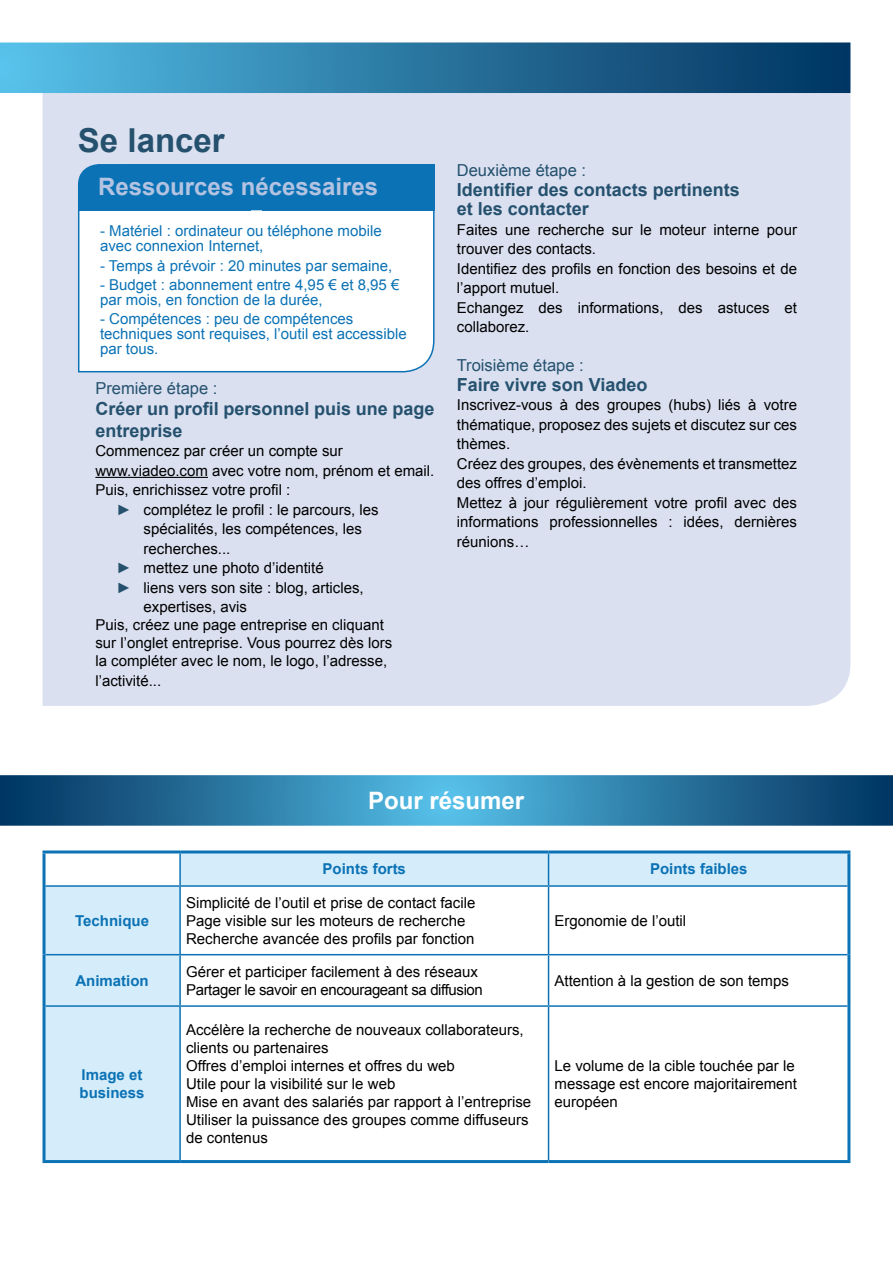
<style>
.page{position:relative;width:893px;height:1263px;background:#fff}
.page>*{position:absolute;margin:0;border:0;box-sizing:border-box;transform-origin:0 0}
.t1{font:700 33px "Arial";color:#25516e}
.t2{font:700 24px "Arial";color:#b3c3e1}
.t3{font:700 24px "Arial";color:#fff}
.t4{font:700 18px/21.6px "Arial";color:#25516e}
.t5{font:16.5px "Arial";color:#25516e}
.t6{font:15px/18px "Arial";color:#000}
.t7{font:15px/15px "Arial";color:#0b72b5}
.t8{font:15px/18px "Arial";letter-spacing:-.025em;color:#000}
.t9{font:700 15px/18px "Arial";color:#0b72b5}
.s1{color:#25516e}
</style>
<div class="page">
<div style="left:43px;top:93px;width:807px;height:613px;background:#dae0f0"></div>
<hr style="left:95px;top:477px;width:113px;height:1px;background:#000">
<svg style="left:0;top:43px;width:850px;height:50px;background:#2b78a2"></svg>
<svg style="left:77px;top:163px;width:358px;height:210px"></svg>
<div style="left:78px;top:164px;width:357px;height:46px;background:#0b72b5;border-radius:21px"></div>
<svg style="left:419px;top:164px;width:16px;height:46px"></svg>
<svg style="left:78px;top:194px;width:16px;height:16px"></svg>
<svg style="left:0;top:775px;width:893px;height:51px;background:#2c78a2"></svg>
<svg style="left:46px;top:853px;width:801px;height:307px"></svg>
<hr style="left:46px;top:885px;width:134px;height:2px;background:#0b72b5">
<hr style="left:180px;top:885px;width:369px;height:2px;background:#0b72b5">
<hr style="left:549px;top:885px;width:298px;height:2px;background:#0b72b5">
<hr style="left:43px;top:850px;width:137px;height:3px;background:#0b72b5">
<hr style="left:43px;top:853px;width:3px;height:33px;background:#0b72b5">
<hr style="left:549px;top:850px;width:301px;height:3px;background:#0b72b5">
<hr style="left:847px;top:853px;width:3px;height:33px;background:#0b72b5">
<hr style="left:43px;top:1006px;width:3px;height:154px;background:#0b72b5">
<hr style="left:847px;top:1006px;width:3px;height:154px;background:#0b72b5">
<hr style="left:43px;top:1160px;width:137px;height:3px;background:#0b72b5">
<hr style="left:549px;top:1160px;width:301px;height:3px;background:#0b72b5">
<hr style="left:43px;top:886px;width:3px;height:69px;background:#0b72b5">
<hr style="left:847px;top:886px;width:3px;height:69px;background:#0b72b5">
<hr style="left:46px;top:954px;width:134px;height:1px;background:#0b72b5">
<hr style="left:180px;top:954px;width:369px;height:1px;background:#0b72b5">
<hr style="left:549px;top:954px;width:298px;height:1px;background:#0b72b5">
<hr style="left:46px;top:1005px;width:134px;height:2px;background:#0b72b5">
<hr style="left:180px;top:1005px;width:369px;height:2px;background:#0b72b5">
<hr style="left:549px;top:1005px;width:298px;height:2px;background:#0b72b5">
<hr style="left:43px;top:955px;width:3px;height:51px;background:#0b72b5">
<hr style="left:847px;top:955px;width:3px;height:51px;background:#0b72b5">
<hr style="left:180px;top:850px;width:369px;height:3px;background:#0b72b5">
<hr style="left:180px;top:1160px;width:369px;height:3px;background:#0b72b5">
<hr style="left:179px;top:853px;width:2px;height:32px;background:#0b72b5">
<hr style="left:548px;top:853px;width:1px;height:32px;background:#0b72b5">
<hr style="left:179px;top:887px;width:2px;height:67px;background:#0b72b5">
<hr style="left:548px;top:887px;width:1px;height:67px;background:#0b72b5">
<hr style="left:179px;top:955px;width:2px;height:50px;background:#0b72b5">
<hr style="left:548px;top:955px;width:1px;height:50px;background:#0b72b5">
<hr style="left:179px;top:1007px;width:2px;height:153px;background:#0b72b5">
<hr style="left:548px;top:1007px;width:1px;height:153px;background:#0b72b5">
<h1 class="t1" style="left:78px;top:119px;width:148px">Se lancer</h1>
<h2 class="t2" style="left:98px;top:170px;width:282px">Ressources nécessaires</h2>
<p class="t7" style="left:100px;top:224px;width:283px">- Matériel : ordinateur ou téléphone mobile avec connexion Internet,</p>
<p class="t7" style="left:100px;top:258px;width:294px">- Temps à prévoir : 20 minutes par semaine,</p>
<p class="t7" style="left:100px;top:277px;width:301px">- Budget : abonnement entre 4,95 € et 8,95 € par mois, en fonction de la durée,</p>
<p class="t7" style="left:100px;top:311px;width:308px">- Compétences : peu de compétences techniques sont requises, l’outil est accessible par tous.</p>
<p class="t5" style="left:95px;top:377px;width:123px">Première étape :</p>
<p class="t4" style="left:95px;top:399px;width:341px">Créer un profil personnel puis une page entreprise</p>
<p class="t6" style="left:95px;top:442px;width:249px">Commencez par créer un compte sur</p>
<p class="t6" style="left:95px;top:462px;width:340px">www.viadeo.com avec votre nom, prénom et email.</p>
<p class="t6" style="left:95px;top:481px;width:197px">Puis, enrichissez votre profil :</p>
<p class="t6" style="left:117px;top:501px;width:264px"><span class="s1">►</span> complétez le profil : le parcours, les</p>
<p class="t6" style="left:144px;top:520px;width:220px">spécialités, les compétences, les</p>
<p class="t6" style="left:144px;top:540px;width:88px">recherches...</p>
<p class="t6" style="left:117px;top:559px;width:209px"><span class="s1">►</span> mettez une photo d’identité</p>
<p class="t6" style="left:117px;top:579px;width:249px"><span class="s1">►</span> liens vers son site : blog, articles,</p>
<p class="t6" style="left:144px;top:598px;width:105px">expertises, avis</p>
<p class="t6" style="left:95px;top:616px;width:298px">Puis, créez une page entreprise en cliquant sur l’onglet entreprise. Vous pourrez dès lors la compléter avec le nom, le logo, l’adresse,</p>
<p class="t6" style="left:95px;top:672px;width:67px">l’activité...</p>
<p class="t5" style="left:457px;top:159px;width:131px">Deuxième étape :</p>
<p class="t4" style="left:457px;top:180px;width:285px;line-height:19.5px">Identifier des contacts pertinents et les contacter</p>
<p class="t6" style="left:457px;top:220px;width:342px;line-height:19.5px">Faites une recherche sur le moteur interne pour trouver des contacts.<br>Identifiez des profils en fonction des besoins et de l’apport mutuel.<br>Echangez des informations, des astuces et collaborez.</p>
<p class="t5" style="left:457px;top:355px;width:128px">Troisième étape :</p>
<p class="t4" style="left:457px;top:374px;width:192px">Faire vivre son Viadeo</p>
<p class="t6" style="left:457px;top:395px;width:342px;line-height:19.5px">Inscrivez-vous à des groupes (hubs) liés à votre thématique, proposez des sujets et discutez sur ces thèmes.<br>Créez des groupes, des évènements et transmettez des offres d’emploi.<br>Mettez à jour régulièrement votre profil avec des informations professionnelles : idées, dernières réunions…</p>
<h2 class="t3" style="left:368px;top:785px;width:158px">Pour résumer</h2>
<p class="t9" style="left:75px;top:912px;width:75px">Technique</p>
<p class="t9" style="left:323px;top:861px;width:85px">Points forts</p>
<p class="t9" style="left:650px;top:861px;width:99px">Points faibles</p>
<p class="t6" style="left:186px;top:894px;width:291px">Simplicité de l’outil et prise de contact facile<br>Page visible sur les moteurs de recherche<br>Recherche avancée des profils par fonction</p>
<p class="t6" style="left:555px;top:912px;width:133px">Ergonomie de l’outil</p>
<p class="t9" style="left:75px;top:972px;width:75px">Animation</p>
<p class="t8" style="left:186px;top:963px;width:298px">Gérer et participer facilement à des réseaux<br>Partager le savoir en encourageant sa diffusion</p>
<p class="t6" style="left:555px;top:972px;width:236px">Attention à la gestion de son temps</p>
<p class="t9" style="left:80px;top:1066px;width:67px">Image et business</p>
<p class="t6" style="left:186px;top:1021px;width:347px">Accélère la recherche de nouveaux collaborateurs, clients ou partenaires<br>Offres d’emploi internes et offres du web<br>Utile pour la visibilité sur le web<br>Mise en avant des salariés par rapport à l’entreprise Utiliser la puissance des groupes comme diffuseurs de contenus</p>
<p class="t6" style="left:555px;top:1057px;width:244px">Le volume de la cible touchée par le message est encore majoritairement européen</p>
</div>
